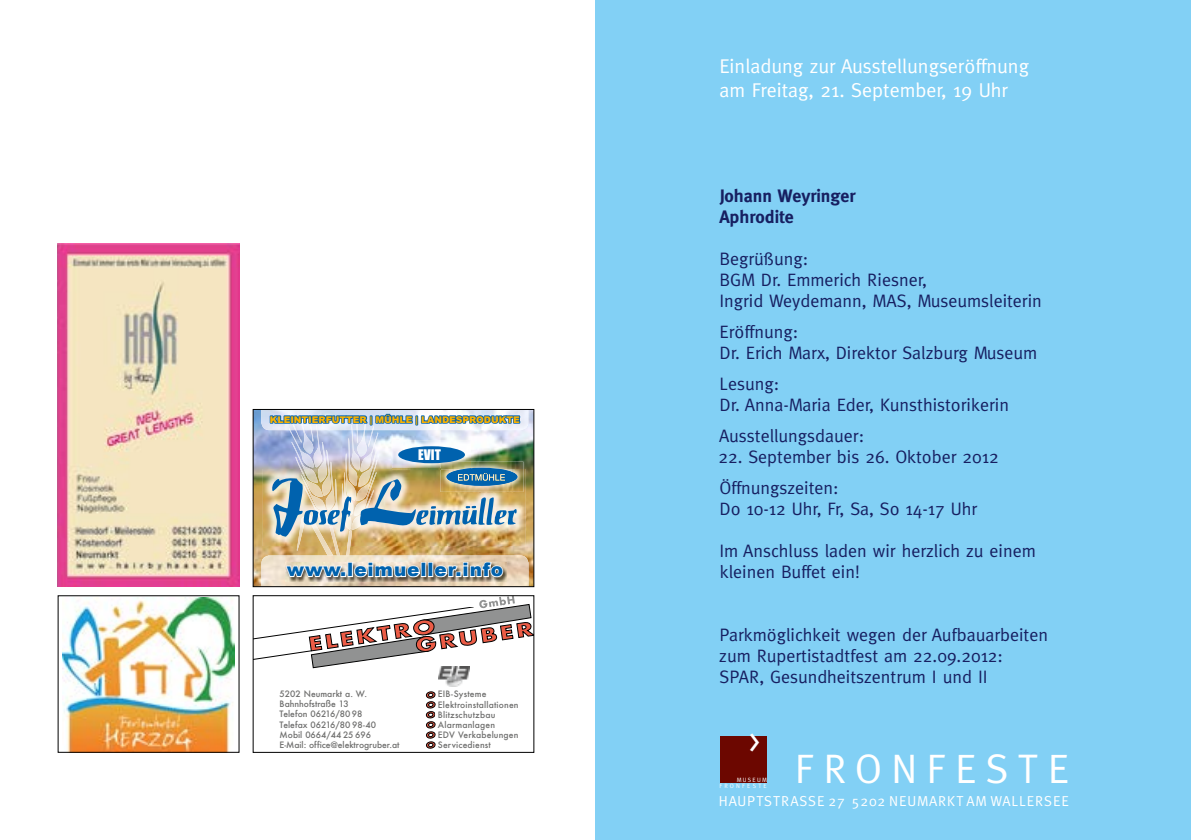
<style>
.page{position:relative;width:1191px;height:840px;background:#fff}
.page>*{position:absolute;margin:0;border:0;box-sizing:border-box;transform-origin:0 0}
.t1{font:41.2px "Meta";letter-spacing:.225em;color:#fff}
.t2{font:35px "Meta";color:#fff}
.t3{font:20px "Meta";color:#fff}
.t4{font:900 18.4px "Arial";letter-spacing:.05em;color:#0062ae}
.t5{font:18px/21px "Meta";color:#171f61}
.t6{font:700 18px "Meta";color:#171f61}
.t7{font:14.4px "Meta";letter-spacing:.06em;color:#fff}
.t8{font:13.4px "Impact";color:#fff}
.t9{font:900 9.2px "Arial";color:#f9b000}
.t10{font:500 8.6px/10.2px "Futura";letter-spacing:.01em;color:#6f6f6e}
.t11{font:6.2px "Meta";letter-spacing:.355em;color:#fff}
</style>
<div class="page">
<div style="left:595px;top:0;width:596px;height:839px;background:#82d0f5"></div>
<img style="left:438px;top:668px;width:31px;height:18px">
<svg style="left:426px;top:691px;width:9px;height:57px"></svg>
<img style="left:255px;top:411px;width:277px;height:173px">
<img style="left:261px;top:411px;width:267px;height:19px">
<img style="left:261px;top:555px;width:267px;height:29px">
<svg style="left:334px;top:545px;width:6px;height:10px"></svg>
<svg style="left:346px;top:545px;width:4px;height:10px"></svg>
<img style="left:297px;top:545px;width:36px;height:10px">
<svg style="left:345px;top:453px;width:2px;height:15px"></svg>
<img style="left:348px;top:443px;width:3px;height:25px">
<img style="left:361px;top:443px;width:17px;height:25px">
<img style="left:351px;top:443px;width:10px;height:25px">
<img style="left:356px;top:443px;width:12px;height:13px">
<img style="left:367px;top:443px;width:6px;height:3px">
<svg style="left:330px;top:461px;width:2px;height:7px"></svg>
<img style="left:326px;top:449px;width:3px;height:19px">
<img style="left:318px;top:443px;width:8px;height:25px">
<img style="left:291px;top:467px;width:20px;height:1px">
<img style="left:314px;top:443px;width:9px;height:24px">
<img style="left:289px;top:443px;width:25px;height:24px">
<img style="left:303px;top:443px;width:11px;height:10px">
<img style="left:471px;top:461px;width:52px;height:7px">
<svg style="left:446px;top:467px;width:71px;height:18px"></svg>
<img style="left:392px;top:443px;width:79px;height:25px">
<div style="left:398px;top:446px;width:67px;height:17px;background:#0062ae;border-radius:50%"></div>
<img style="left:263px;top:468px;width:263px;height:77px">
<img style="left:329px;top:536px;width:5px;height:9px">
<img style="left:347px;top:536px;width:5px;height:9px">
<img style="left:297px;top:536px;width:31px;height:9px">
<img style="left:352px;top:515px;width:22px;height:15px">
<img style="left:343px;top:472px;width:33px;height:43px">
<img style="left:346px;top:468px;width:29px;height:32px">
<img style="left:347px;top:468px;width:25px;height:18px">
<svg style="left:356px;top:468px;width:11px;height:3px"></svg>
<img style="left:332px;top:468px;width:2px;height:9px">
<img style="left:328px;top:468px;width:4px;height:9px">
<img style="left:300px;top:468px;width:4px;height:9px">
<img style="left:318px;top:468px;width:10px;height:9px">
<img style="left:304px;top:468px;width:14px;height:9px">
<img style="left:446px;top:468px;width:71px;height:11px">
<img style="left:458px;top:472px;width:47px;height:7px">
<img style="left:392px;top:468px;width:48px;height:1px">
<svg style="left:440px;top:468px;width:31px;height:1px"></svg>
<svg style="left:272px;top:477px;width:80px;height:59px;background:#a3b4b4"></svg>
<img style="left:360px;top:479px;width:157px;height:47px">
<svg style="left:269px;top:411px;width:252px;height:32px"></svg>
<img style="left:285px;top:562px;width:222px;height:19px">
<svg style="left:284px;top:564px;width:62px;height:14px"></svg>
<div style="left:348px;top:561px;width:5px;height:15px;border:2px solid #fff"></div>
<svg style="left:353px;top:561px;width:68px;height:17px"></svg>
<div style="left:421px;top:561px;width:5px;height:15px;border:2px solid #fff"></div>
<div style="left:428px;top:561px;width:5px;height:15px;border:2px solid #fff"></div>
<svg style="left:433px;top:560px;width:71px;height:18px"></svg>
<svg style="left:253px;top:595px;width:282px;height:73px"></svg>
<div style="left:253px;top:409px;width:281px;height:177px;border:1px solid #000"></div>
<div style="left:720px;top:735px;width:46px;height:47px;background:#6c0700"></div>
<img style="left:63px;top:597px;width:172px;height:153px">
<img style="left:58px;top:243px;width:181px;height:343px">
<p class="t9" style="left:270px;top:412px;width:251px">KLEINTIERFUTTER | MÜHLE | LANDESPRODUKTE</p>
<p class="t8" style="left:418px;top:444px;width:24px">EVIT</p>
<p class="t4" style="left:287px;top:556px;width:218px">www.leimueller.info</p>
<p class="t10" style="left:280px;top:688px;width:121px">5202 Neumarkt a. W.<br>Bahnhofstraße 13<br>Telefon 06216/80 98<br>Telefax 06216/80 98-40<br>Mobil 0664/44 25 696<br>E-Mail: office@elektrogruber.at</p>
<p class="t10" style="left:438px;top:688px;width:82px">EIB-Systeme<br>Elektroinstallationen<br>Blitzschutzbau<br>Alarmanlagen<br>EDV Verkabelungen<br>Servicedienst</p>
<p class="t3" style="left:719px;top:54px;width:311px">Einladung zur Ausstellungseröffnung</p>
<p class="t3" style="left:719px;top:78px;width:290px">am Freitag, 21. September, 19 Uhr</p>
<p class="t6" style="left:720px;top:185px;width:137px">Johann Weyringer</p>
<p class="t6" style="left:719px;top:206px;width:76px">Aphrodite</p>
<p class="t5" style="left:719px;top:248px;width:90px">Begrüßung:</p>
<p class="t5" style="left:719px;top:269px;width:209px">BGM Dr. Emmerich Riesner,</p>
<p class="t5" style="left:719px;top:290px;width:324px">Ingrid Weydemann, MAS, Museumsleiterin</p>
<p class="t5" style="left:719px;top:321px;width:80px">Eröffnung:</p>
<p class="t5" style="left:719px;top:342px;width:319px">Dr. Erich Marx, Direktor Salzburg Museum</p>
<p class="t5" style="left:719px;top:373px;width:61px">Lesung:</p>
<p class="t5" style="left:719px;top:394px;width:291px">Dr. Anna-Maria Eder, Kunsthistorikerin</p>
<p class="t5" style="left:719px;top:425px;width:146px">Ausstellungsdauer:</p>
<p class="t5" style="left:718px;top:446px;width:282px">22. September bis 26. Oktober 2012</p>
<p class="t5" style="left:719px;top:477px;width:121px">Öffnungszeiten:</p>
<p class="t5" style="left:719px;top:498px;width:259px">Do 10-12 Uhr, Fr, Sa, So 14-17 Uhr</p>
<p class="t5" style="left:719px;top:540px;width:318px">Im Anschluss laden wir herzlich zu einem</p>
<p class="t5" style="left:720px;top:561px;width:142px">kleinen Buffet ein!</p>
<p class="t5" style="left:719px;top:624px;width:330px">Parkmöglichkeit wegen der Aufbauarbeiten zum Rupertistadtfest am 22.09.2012:</p>
<p class="t5" style="left:719px;top:666px;width:270px">SPAR, Gesundheitszentrum I und II</p>
<p class="t2" style="left:748px;top:719px;width:12px">&gt;</p>
<p class="t11" style="left:737px;top:776px;width:31px">MUSEUM</p>
<p class="t11" style="left:719px;top:782px;width:49px">FRONFESTE</p>
<p class="t1" style="left:795px;top:744px;width:276px">FRONFESTE</p>
<p class="t7" style="left:719px;top:792px;width:351px">HAUPTSTRASSE 27 5202 NEUMARKT AM WALLERSEE</p>
</div>
